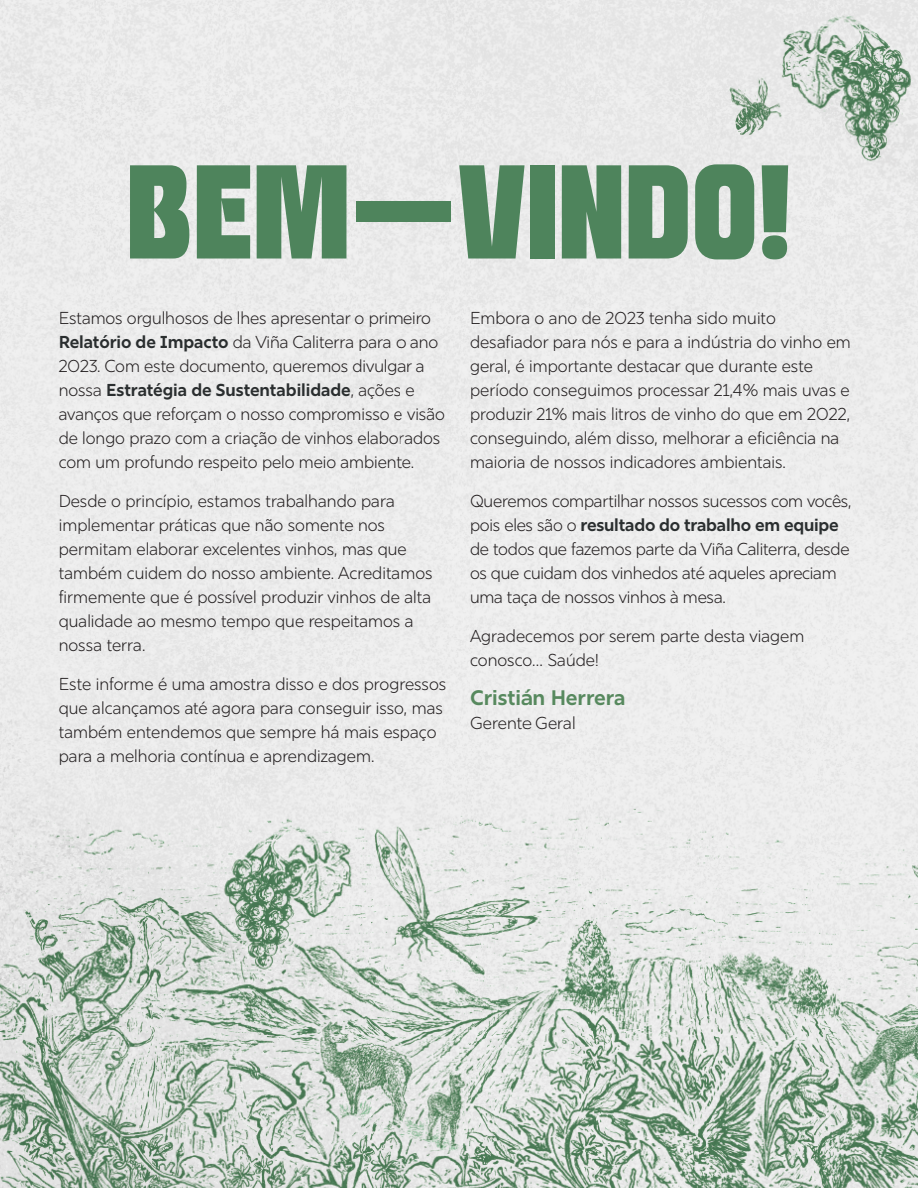
<style>
.page{position:relative;width:918px;height:1188px;background:#fff}
.page>*{position:absolute;margin:0;border:0;box-sizing:border-box;transform-origin:0 0}
.t1{font:93.15px "TANKULTURE DISPLAY";letter-spacing:.04em;color:#4e845c}
.t2{font:700 21px "Rig Sans";color:#57895e}
.t3{font:300 17.25px/24px "Rig Sans";color:#231f20}
.s1{font-weight:700;color:#2a2e2f}
</style>
<div class="page">
<img style="left:0;top:765px;width:918px;height:423px">
<img style="left:780px;top:9px;width:132px;height:174px">
<img style="left:725px;top:74px;width:62px;height:69px">
<h1 class="t1" style="left:128px;top:140px;width:663px">BEM-VINDO!</h1>
<p class="t3" style="left:59px;top:306px;width:388px">Estamos orgulhosos de lhes apresentar o primeiro <span class="s1">Relatório de Impacto</span> da Viña Caliterra para o ano 2023. Com este documento, queremos divulgar a nossa <span class="s1">Estratégia de Sustentabilidade</span>, ações e avanços que reforçam o nosso compromisso e visão de longo prazo com a criação de vinhos elaborados com um profundo respeito pelo meio ambiente.</p>
<p class="t3" style="left:59px;top:489px;width:375px">Desde o princípio, estamos trabalhando para implementar práticas que não somente nos permitam elaborar excelentes vinhos, mas que também cuidem do nosso ambiente. Acreditamos firmemente que é possível produzir vinhos de alta qualidade ao mesmo tempo que respeitamos a nossa terra.</p>
<p class="t3" style="left:59px;top:672px;width:389px">Este informe é uma amostra disso e dos progressos que alcançamos até agora para conseguir isso, mas também entendemos que sempre há mais espaço para a melhoria contínua e aprendizagem.</p>
<p class="t3" style="left:470px;top:306px;width:382px">Embora o ano de 2023 tenha sido muito desafiador para nós e para a indústria do vinho em geral, é importante destacar que durante este período conseguimos processar 21,4% mais uvas e produzir 21% mais litros de vinho do que em 2022, conseguindo, além disso, melhorar a eficiência na maioria de nossos indicadores ambientais.</p>
<p class="t3" style="left:470px;top:489px;width:383px">Queremos compartilhar nossos sucessos com vocês, pois eles são o <span class="s1">resultado do trabalho em equipe </span>de todos que fazemos parte da Viña Caliterra, desde os que cuidam dos vinhedos até aqueles apreciam uma taça de nossos vinhos à mesa.</p>
<p class="t3" style="left:470px;top:624px;width:336px">Agradecemos por serem parte desta viagem conosco… Saúde!</p>
<p class="t2" style="left:470px;top:685px;width:157px">Cristián Herrera</p>
<p class="t3" style="left:470px;top:711px;width:107px">Gerente Geral</p>
</div>
